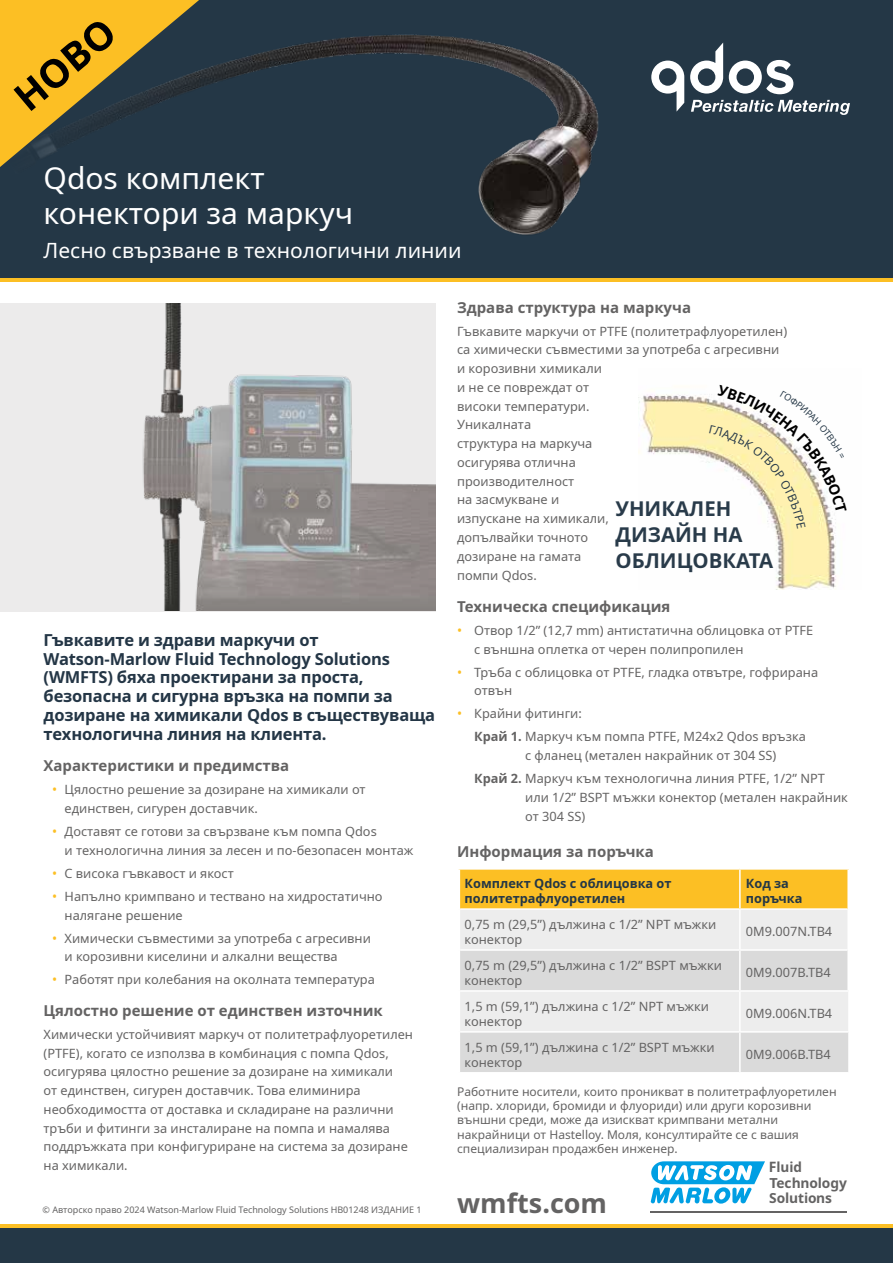
<style>
.page{position:relative;width:893px;height:1263px;background:#fff}
.page>*{position:absolute;margin:0;border:0;box-sizing:border-box;transform-origin:0 0}
.t1{font:700 39px "Noto Sans";color:#000}
.t2{font:30px/34.5px "Noto Sans";color:#fff}
.t3{font:700 27px "Noto Sans";color:#646363}
.t4{font:21px "Noto Sans";color:#fff}
.t5{font:700 20.4px/26.2px "Noto Sans";color:#293b4a}
.t6{font:700 16.5px/18.8px "Noto Sans";letter-spacing:-.01em;color:#243646}
.t7{font:700 15px "Noto Sans";color:#646363}
.t8{font:700 13.8px/15.8px "Noto Sans";letter-spacing:-.01em;color:#646363}
.t9{font:12.75px/18.8px "Noto Sans";color:#646363}
.t10{font:700 12.75px/15.3px "Noto Sans";color:#243746}
.t11{font:12px/14.4px "Noto Sans";color:#646363}
.t12{font:9px "Noto Sans";color:#646363}
.s1{font-size:13.5px;color:#fff}
.s2{font-size:13.5px;color:#fcbf24}
.s3{font-weight:700}
.s4{font-size:14.25px}
</style>
<div class="page">
<div style="left:0;top:0;width:893px;height:298px;background:#243746"></div>
<img style="left:199px;top:34px;width:400px;height:201px">
<div style="left:0;top:280px;width:893px;height:972px;background:#fff"></div>
<div style="left:0;top:1226px;width:893px;height:37px;background:#243746"></div>
<hr style="left:0;top:1224px;width:893px;height:4px;background:#fcbf24">
<hr style="left:0;top:278px;width:893px;height:4px;background:#fcbf24">
<div style="left:460px;top:870px;width:387px;height:38px;background:#fcbf24"></div>
<div style="left:460px;top:910px;width:387px;height:39px;background:#ededed"></div>
<svg style="left:460px;top:951px;width:388px;height:121px;background:#e0e0e0"></svg>
<hr style="left:739px;top:870px;width:2px;height:38px;background:#fff">
<hr style="left:739px;top:910px;width:2px;height:39px;background:#fff">
<hr style="left:739px;top:951px;width:2px;height:39px;background:#fff">
<hr style="left:847px;top:950px;width:3px;height:40px;background:#fff">
<hr style="left:739px;top:1033px;width:2px;height:39px;background:#fff">
<hr style="left:460px;top:990px;width:280px;height:2px;background:#fff">
<hr style="left:740px;top:990px;width:110px;height:2px;background:#fff">
<hr style="left:739px;top:992px;width:2px;height:39px;background:#fff">
<hr style="left:460px;top:1031px;width:280px;height:2px;background:#fff">
<hr style="left:740px;top:1031px;width:110px;height:2px;background:#fff">
<svg style="left:0;top:0;width:199px;height:167px"></svg>
<svg style="left:651px;top:61px;width:33px;height:51px"></svg>
<svg style="left:690px;top:43px;width:33px;height:51px"></svg>
<svg style="left:729px;top:60px;width:64px;height:34px"></svg>
<svg style="left:691px;top:100px;width:159px;height:15px"></svg>
<img style="left:638px;top:394px;width:198px;height:196px">
<hr style="left:650px;top:1211px;width:197px;height:2px;background:#646363">
<svg style="left:651px;top:1161px;width:114px;height:42px"></svg>
<svg style="left:0;top:303px;width:436px;height:308px;background:#c7c6c6"></svg>
<svg style="left:709px;top:394px;width:127px;height:135px"></svg>
<h1 class="t1" style="left:2px;top:81px;width:120px;rotate:-40deg">НОВО</h1>
<h2 class="t2" style="left:44px;top:162px;width:311px">Qdos комплект конектори за маркуч</h2>
<h3 class="t4" style="left:44px;top:236px;width:419px">Лесно свързване в технологични линии</h3>
<p class="t6" style="left:44px;top:631px;width:393px">Гъвкавите и здрави маркучи от Watson-Marlow Fluid Technology Solutions (WMFTS) бяха проектирани за проста, безопасна и сигурна връзка на помпи за дозиране на химикали Qdos в съществуваща технологична линия на клиента.</p>
<p class="t7" style="left:44px;top:755px;width:247px">Характеристики и предимства</p>
<p class="t9" style="left:65px;top:780px;width:303px;text-indent:-12px"><span class="s1">•</span> Цялостно решение за дозиране на химикали от единствен, сигурен доставчик.</p>
<p class="t9" style="left:65px;top:822px;width:350px;text-indent:-12px"><span class="s1">•</span> Доставят се готови за свързване към помпа Qdos<br>и технологична линия за лесен и по-безопасен монтаж</p>
<p class="t9" style="left:52px;top:864px;width:183px"><span class="s2">•</span> С висока гъвкавост и якост</p>
<p class="t9" style="left:65px;top:887px;width:320px;text-indent:-12px"><span class="s1">•</span> Напълно кримпвано и тествано на хидростатично налягане решение</p>
<p class="t9" style="left:65px;top:929px;width:308px;text-indent:-12px"><span class="s2">•</span> Химически съвместими за употреба с агресивни и корозивни киселини и алкални вещества</p>
<p class="t9" style="left:52px;top:970px;width:324px"><span class="s2">•</span> Работят при колебания на околната температура</p>
<p class="t7" style="left:44px;top:1000px;width:341px">Цялостно решение от единствен източник</p>
<p class="t9" style="left:44px;top:1025px;width:371px">Химически устойчивият маркуч от политетрафлуоретилен (PTFE), когато се използва в комбинация с помпа Qdos, осигурява цялостно решение за дозиране на химикали<br>от единствен, сигурен доставчик. Това елиминира необходимостта от доставка и складиране на различни тръби и фитинги за инсталиране на помпа и намалява поддръжката при конфигуриране на система за дозиране на химикали.</p>
<p class="t12" style="left:43px;top:1203px;width:381px">© Авторско право 2024 Watson-Marlow Fluid Technology Solutions HB01248 ИЗДАНИЕ 1</p>
<p class="t7" style="left:457px;top:297px;width:235px">Здрава структура на маркуча</p>
<p class="t9" style="left:457px;top:322px;width:332px">Гъвкавите маркучи от PTFE (политетрафлуоретилен) са химически съвместими за употреба с агресивни и корозивни химикали<br>и не се повреждат от<br>високи температури.<br>Уникалната<br>структура на маркуча<br>осигурява отлична<br>производителност<br>на засмукване и<br>изпускане на химикали,<br>допълвайки точното<br>дозиране на гамата<br>помпи Qdos.</p>
<p class="t7" style="left:457px;top:596px;width:215px">Техническа спецификация</p>
<p class="t9" style="left:474px;top:621px;width:341px;text-indent:-17px"><span class="s1">•</span> Отвор 1/2” (12,7 mm) антистатична облицовка от PTFE с външна оплетка от черен полипропилен</p>
<p class="t9" style="left:474px;top:663px;width:346px;text-indent:-17px"><span class="s1">•</span> Тръба с облицовка от PTFE, гладка отвътре, гофрирана отвън</p>
<p class="t9" style="left:474px;top:702px;width:333px;line-height:23px;text-indent:-17px"><span class="s2">•</span> Крайни фитинги:<br><span class="s3">Край 1.</span> Маркуч към помпа PTFE, M24x2 Qdos връзка</p>
<p class="t9" style="left:474px;top:744px;width:352px;line-height:23px;text-align:center">с фланец (метален накрайник от 304 SS)<br><span class="s3">Край 2.</span> Маркуч към технологична линия PTFE, 1/2” NPT</p>
<p class="t9" style="left:525px;top:788px;width:324px">или 1/2” BSPT мъжки конектор (метален накрайник от 304 SS)</p>
<p class="t7" style="left:457px;top:841px;width:198px">Информация за поръчка</p>
<h3 class="t5" style="left:615px;top:495px;width:159px">УНИКАЛЕН<br>ДИЗАЙН НА<br>ОБЛИЦОВКАТА</h3>
<p class="t10" style="left:465px;top:876px;width:208px">Комплект Qdos с облицовка от политетрафлуоретилен</p>
<p class="t10" style="left:746px;top:876px;width:58px">Код за поръчка</p>
<p class="t9" style="left:465px;top:917px;width:253px;line-height:15.3px">0,75 m (29,5”) дължина с 1/2” NPT мъжки конектор</p>
<p class="t9" style="left:746px;top:923px;width:88px">0M9.007N.TB4</p>
<p class="t9" style="left:465px;top:958px;width:259px;line-height:15.3px">0,75 m (29,5”) дължина с 1/2” BSPT мъжки конектор</p>
<p class="t9" style="left:746px;top:963px;width:86px">0M9.007B.TB4</p>
<p class="t9" style="left:465px;top:998px;width:246px;line-height:15.3px">1,5 m (59,1”) дължина с 1/2” NPT мъжки конектор</p>
<p class="t9" style="left:746px;top:1004px;width:88px">0M9.006N.TB4</p>
<p class="t9" style="left:465px;top:1039px;width:252px;line-height:15.3px">1,5 m (59,1”) дължина с 1/2” BSPT мъжки конектор</p>
<p class="t9" style="left:746px;top:1045px;width:86px">0M9.006B.TB4</p>
<p class="t11" style="left:457px;top:1084px;width:381px">Работните носители, които проникват в политетрафлуоретилен (напр. хлориди, бромиди и флуориди) или други корозивни външни среди, може да изискват кримпвани метални накрайници от Hastelloy. Моля, консултирайте се с вашия специализиран продажбен инженер.</p>
<h3 class="t3" style="left:457px;top:1184px;width:152px">wmfts.com</h3>
<p class="t8" style="left:769px;top:1159px;width:80px"><span class="s4">F</span>luid<br>Technology<br>Solutions</p>
</div>
